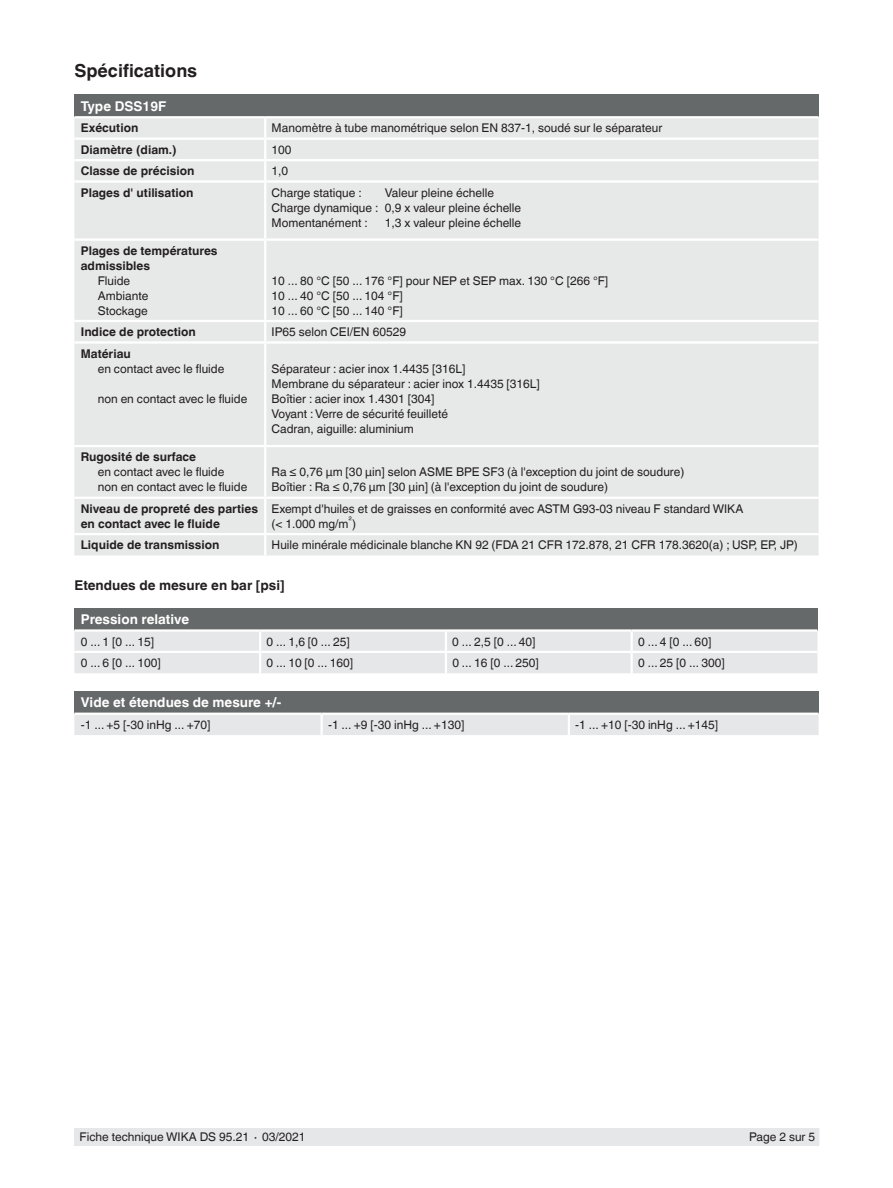
<style>
.page{position:relative;width:893px;height:1188px;background:#fff}
.page>*{position:absolute;margin:0;border:0;box-sizing:border-box;transform-origin:0 0}
.t1{font:700 18px "Helvetica World";color:#231f20}
.t2{font:700 13.5px "Helvetica World";color:#fff}
.t3{font:700 13.5px "Helvetica World";color:#231f20}
.t4{font:12px/15px "Helvetica World";color:#231f20}
.t5{font:700 12px/15px "Helvetica World";color:#231f20}
</style>
<div class="page">
<div style="left:75px;top:1128px;width:744px;height:17px;background:#e6e7e9"></div>
<div style="left:74px;top:95px;width:745px;height:22px;background:#666969"></div>
<div style="left:74px;top:118px;width:745px;height:437px;background:#e7e9e8"></div>
<hr style="left:74px;top:116px;width:191px;height:2px;background:#fff">
<hr style="left:265px;top:116px;width:554px;height:2px;background:#fff">
<hr style="left:264px;top:183px;width:2px;height:55px;background:#fff">
<hr style="left:264px;top:447px;width:2px;height:50px;background:#fff">
<hr style="left:264px;top:499px;width:2px;height:34px;background:#fff">
<hr style="left:265px;top:159px;width:554px;height:2px;background:#fff">
<hr style="left:265px;top:180px;width:554px;height:3px;background:#fff">
<hr style="left:265px;top:320px;width:554px;height:2px;background:#fff">
<svg style="left:264px;top:322px;width:2px;height:19px"></svg>
<hr style="left:265px;top:238px;width:554px;height:3px;background:#fff">
<hr style="left:264px;top:241px;width:2px;height:79px;background:#fff">
<hr style="left:265px;top:341px;width:554px;height:3px;background:#fff">
<hr style="left:264px;top:344px;width:2px;height:101px;background:#fff">
<hr style="left:265px;top:445px;width:554px;height:2px;background:#fff">
<hr style="left:265px;top:497px;width:554px;height:2px;background:#fff">
<hr style="left:265px;top:533px;width:554px;height:2px;background:#fff">
<hr style="left:264px;top:535px;width:2px;height:20px;background:#fff">
<hr style="left:264px;top:118px;width:2px;height:20px;background:#fff">
<hr style="left:74px;top:138px;width:191px;height:2px;background:#fff">
<hr style="left:265px;top:138px;width:554px;height:2px;background:#fff">
<svg style="left:264px;top:140px;width:2px;height:40px"></svg>
<hr style="left:74px;top:159px;width:191px;height:2px;background:#fff">
<hr style="left:74px;top:180px;width:191px;height:3px;background:#fff">
<hr style="left:74px;top:238px;width:191px;height:3px;background:#fff">
<hr style="left:74px;top:320px;width:191px;height:2px;background:#fff">
<hr style="left:74px;top:341px;width:191px;height:3px;background:#fff">
<hr style="left:74px;top:445px;width:191px;height:2px;background:#fff">
<hr style="left:74px;top:497px;width:191px;height:2px;background:#fff">
<hr style="left:74px;top:533px;width:191px;height:2px;background:#fff">
<div style="left:74px;top:608px;width:743px;height:23px;background:#666969"></div>
<hr style="left:74px;top:629px;width:186px;height:3px;background:#fff">
<hr style="left:260px;top:629px;width:186px;height:3px;background:#fff">
<hr style="left:446px;top:629px;width:186px;height:3px;background:#fff">
<hr style="left:632px;top:629px;width:185px;height:3px;background:#fff">
<div style="left:74px;top:632px;width:743px;height:41px;background:#e6e7e9"></div>
<hr style="left:74px;top:651px;width:186px;height:2px;background:#fff">
<hr style="left:260px;top:651px;width:186px;height:2px;background:#fff">
<hr style="left:259px;top:653px;width:2px;height:20px;background:#fff">
<hr style="left:446px;top:651px;width:186px;height:2px;background:#fff">
<hr style="left:445px;top:653px;width:2px;height:20px;background:#fff">
<hr style="left:632px;top:651px;width:185px;height:2px;background:#fff">
<hr style="left:631px;top:653px;width:2px;height:20px;background:#fff">
<div style="left:74px;top:691px;width:745px;height:23px;background:#666969"></div>
<div style="left:74px;top:715px;width:745px;height:20px;background:#e6e7e9"></div>
<hr style="left:321px;top:715px;width:2px;height:20px;background:#fff">
<hr style="left:568px;top:715px;width:2px;height:20px;background:#fff">
<hr style="left:74px;top:713px;width:248px;height:2px;background:#fff">
<hr style="left:322px;top:713px;width:247px;height:2px;background:#fff">
<hr style="left:569px;top:713px;width:250px;height:2px;background:#fff">
<h1 class="t1" style="left:74px;top:60px;width:124px">Spécifications</h1>
<p class="t2" style="left:81px;top:98px;width:87px">Type DSS19F</p>
<p class="t5" style="left:81px;top:121px;width:59px">Exécution</p>
<p class="t4" style="left:272px;top:121px;width:392px">Manomètre à tube manométrique selon EN 837-1, soudé sur le séparateur</p>
<p class="t5" style="left:81px;top:142px;width:97px">Diamètre (diam.)</p>
<p class="t4" style="left:272px;top:142px;width:22px">100</p>
<p class="t5" style="left:81px;top:164px;width:115px">Classe de précision</p>
<p class="t4" style="left:272px;top:164px;width:18px">1,0</p>
<p class="t5" style="left:81px;top:185px;width:114px">Plages d' utilisation</p>
<p class="t4" style="left:272px;top:185px;width:92px">Charge statique :</p>
<p class="t4" style="left:272px;top:185px;width:251px;text-indent:113px">Valeur pleine échelle<br>Charge dynamique : 0,9 x valeur pleine échelle<br>Momentanément :</p>
<p class="t4" style="left:385px;top:215px;width:138px">1,3 x valeur pleine échelle</p>
<p class="t5" style="left:81px;top:243px;width:138px">Plages de températures admissibles</p>
<p class="t4" style="left:98px;top:273px;width:52px">Fluide<br>Ambiante<br>Stockage</p>
<p class="t4" style="left:272px;top:273px;width:338px">10 ... 80 °C [50 ... 176 °F] pour NEP et SEP max. 130 °C [266 °F]<br>10 ... 40 °C [50 ... 104 °F]<br>10 ... 60 °C [50 ... 140 °F]</p>
<p class="t5" style="left:81px;top:324px;width:117px">Indice de protection</p>
<p class="t4" style="left:272px;top:324px;width:136px">IP65 selon CEI/EN 60529</p>
<p class="t5" style="left:81px;top:346px;width:52px">Matériau</p>
<p class="t4" style="left:98px;top:361px;width:128px">en contact avec le fluide</p>
<p class="t4" style="left:98px;top:391px;width:151px">non en contact avec le fluide</p>
<p class="t4" style="left:272px;top:361px;width:270px">Séparateur : acier inox 1.4435 [316L]<br>Membrane du séparateur : acier inox 1.4435 [316L] Boîtier : acier inox 1.4301 [304]<br>Voyant : Verre de sécurité feuilleté<br>Cadran, aiguille: aluminium</p>
<p class="t5" style="left:81px;top:449px;width:117px">Rugosité de surface</p>
<p class="t4" style="left:98px;top:464px;width:151px">en contact avec le fluide non en contact avec le fluide</p>
<p class="t4" style="left:272px;top:464px;width:414px">Ra ≤ 0,76 µm [30 µin] selon ASME BPE SF3 (à l'exception du joint de soudure)<br>Boîtier : Ra ≤ 0,76 µm [30 µin] (à l'exception du joint de soudure)</p>
<p class="t5" style="left:81px;top:501px;width:179px">Niveau de propreté des parties en contact avec le fluide</p>
<p class="t4" style="left:272px;top:501px;width:473px">Exempt d'huiles et de graisses en conformité avec ASTM G93-03 niveau F standard WIKA (&lt; 1.000 mg/m<sup>²</sup>)</p>
<p class="t5" style="left:81px;top:537px;width:140px">Liquide de transmission</p>
<p class="t4" style="left:272px;top:537px;width:528px">Huile minérale médicinale blanche KN 92 (FDA 21 CFR 172.878, 21 CFR 178.3620(a) ; USP, EP, JP)</p>
<p class="t3" style="left:74px;top:578px;width:212px">Etendues de mesure en bar [psi]</p>
<p class="t2" style="left:81px;top:612px;width:110px">Pression relative</p>
<p class="t4" style="left:81px;top:634px;width:75px">0 ... 1 [0 ... 15]</p>
<p class="t4" style="left:267px;top:634px;width:85px">0 ... 1,6 [0 ... 25]</p>
<p class="t4" style="left:452px;top:634px;width:85px">0 ... 2,5 [0 ... 40]</p>
<p class="t4" style="left:638px;top:634px;width:75px">0 ... 4 [0 ... 60]</p>
<p class="t4" style="left:81px;top:655px;width:81px">0 ... 6 [0 ... 100]</p>
<p class="t4" style="left:267px;top:655px;width:88px">0 ... 10 [0 ... 160]</p>
<p class="t4" style="left:452px;top:655px;width:88px">0 ... 16 [0 ... 250]</p>
<p class="t4" style="left:638px;top:655px;width:88px">0 ... 25 [0 ... 300]</p>
<p class="t2" style="left:81px;top:695px;width:202px">Vide et étendues de mesure +/-</p>
<p class="t4" style="left:81px;top:717px;width:131px">-1 ... +5 [-30 inHg ... +70]</p>
<p class="t4" style="left:328px;top:717px;width:138px">-1 ... +9 [-30 inHg ... +130]</p>
<p class="t4" style="left:575px;top:717px;width:144px">-1 ... +10 [-30 inHg ... +145]</p>
<p class="t4" style="left:80px;top:1130px;width:227px">Fiche technique WIKA DS 95.21 ∙ 03/2021</p>
<p class="t4" style="left:749px;top:1130px;width:67px">Page 2 sur 5</p>
</div>
